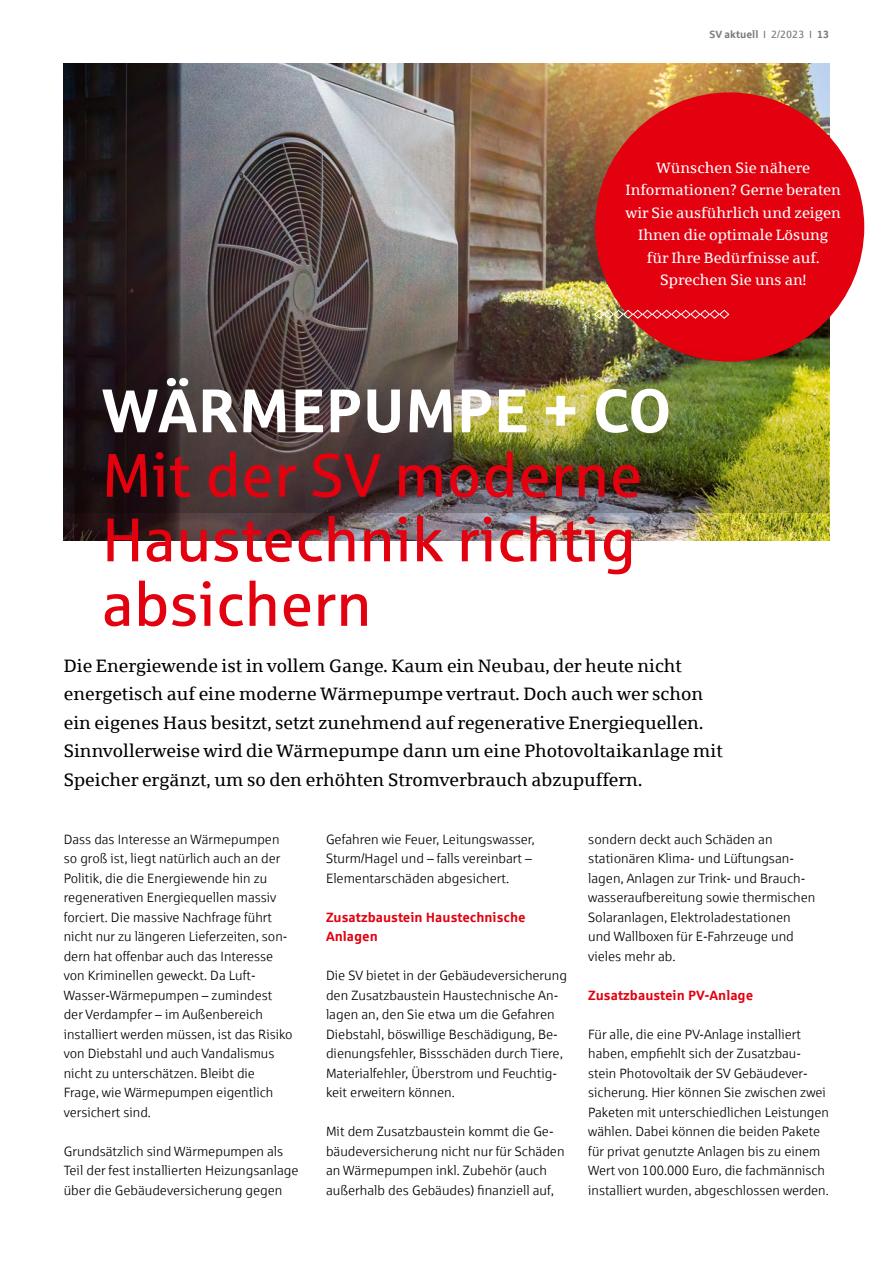
<style>
.page{position:relative;width:893px;height:1263px;background:#fff}
.page>*{position:absolute;margin:0;border:0;box-sizing:border-box;transform-origin:0 0}
.t1{font:61.5px/64.5px "Sparkasse Rg";color:#e3000f;text-align:justify}
.t2{font:700 61.5px "Sparkasse Rg";color:#fff}
.t3{font:18px/28.5px "Sparkasse Serif";color:#000}
.t4{font:15px/22.5px "Sparkasse Serif";color:#fff;text-align:center}
.t5{font:13.5px/19.5px "Sparkasse Lt";color:#000}
.t6{font:700 13.5px/19.5px "Sparkasse Rg";color:#e3000f}
.t7{font:700 10.5px "Sparkasse Rg";color:#7b7b7a}
.s1{font-weight:400}
</style>
<div class="page">
<img style="left:64px;top:64px;width:765px;height:476px">
<div style="left:595px;top:92px;width:269px;height:270px;background:#e3000f;border-radius:50%"></div>
<img style="left:64px;top:202px;width:765px;height:311px">
<p class="t7" style="left:710px;top:27px;width:121px">SV aktuell <span class="s1">I 2/2023 I</span> 13</p>
<p class="t4" style="left:625px;top:156px;width:217px">Wünschen Sie nähere<br>Informationen? Gerne beraten wir Sie ausführlich und zeigen<br>Ihnen die optimale Lösung<br>für Ihre Bedürfnisse auf.<br>Sprechen Sie uns an!</p>
<h1 class="t2" style="left:102px;top:371px;width:572px">WÄRMEPUMPE + CO</h1>
<h1 class="t1" style="left:102px;top:441px;width:542px">Mit der SV moderne Haustechnik richtig absichern</h1>
<p class="t3" style="left:64px;top:651px;width:660px">Die Energiewende ist in vollem Gange. Kaum ein Neubau, der heute nicht energetisch auf eine moderne Wärmepumpe vertraut. Doch auch wer schon ein eigenes Haus besitzt, setzt zunehmend auf regenerative Energiequellen.<br>Sinnvollerweise wird die Wärmepumpe dann um eine Photovoltaikanlage mit Speicher ergänzt, um so den erhöhten Stromverbrauch abzupuffern.</p>
<p class="t5" style="left:64px;top:829px;width:230px">Dass das Interesse an Wärmepumpen so groß ist, liegt natürlich auch an der Politik, die die Energiewende hin zu regenerativen Energiequellen massiv forciert. Die massive Nachfrage führt nicht nur zu längeren Lieferzeiten, son&shy;dern hat offenbar auch das Interesse von Kriminellen geweckt. Da Luft-Wasser-Wärmepumpen – zumindest der Verdampfer – im Außenbereich installiert werden müssen, ist das Risiko von Diebstahl und auch Vandalismus nicht zu unterschätzen. Bleibt die Frage, wie Wärmepumpen eigentlich versichert sind.</p>
<p class="t5" style="left:64px;top:1141px;width:236px">Grundsätzlich sind Wärmepumpen als<br>Teil der fest installierten Heizungsanlage über die Gebäudeversicherung gegen</p>
<p class="t5" style="left:326px;top:829px;width:210px">Gefahren wie Feuer, Leitungswasser,<br>Sturm/Hagel und – falls vereinbart –<br>Elementarschäden abgesichert.</p>
<p class="t6" style="left:326px;top:907px;width:201px">Zusatzbaustein Haustechnische<br>Anlagen</p>
<p class="t5" style="left:326px;top:966px;width:242px">Die SV bietet in der Gebäudeversicherung den Zusatzbaustein Haustechnische An&shy;lagen an, den Sie etwa um die Gefahren Diebstahl, böswillige Beschädigung, Be&shy;dienungsfehler, Bissschäden durch Tiere, Materialfehler, Überstrom und Feuchtig&shy;keit erweitern können.</p>
<p class="t5" style="left:326px;top:1122px;width:240px">Mit dem Zusatzbaustein kommt die Ge&shy;bäudeversicherung nicht nur für Schäden an Wärmepumpen inkl. Zubehör (auch außerhalb des Gebäudes) finanziell auf,</p>
<p class="t5" style="left:588px;top:829px;width:229px">sondern deckt auch Schäden an stationären Klima- und Lüftungsan&shy;lagen, Anlagen zur Trink- und Brauch&shy;wasseraufbereitung sowie thermischen Solaranlagen, Elektroladestationen und Wallboxen für E-Fahrzeuge und vieles mehr ab.</p>
<p class="t6" style="left:588px;top:985px;width:167px">Zusatzbaustein PV-Anlage</p>
<p class="t5" style="left:588px;top:1024px;width:242px">Für alle, die eine PV-Anlage installiert haben, empfiehlt sich der Zusatzbau&shy;stein Photovoltaik der SV Gebäudever&shy;sicherung. Hier können Sie zwischen zwei Paketen mit unterschiedlichen Leistungen wählen. Dabei können die beiden Pakete für privat genutzte Anlagen bis zu einem Wert von 100.000 Euro, die fachmännisch installiert wurden, abgeschlossen werden.</p>
</div>
